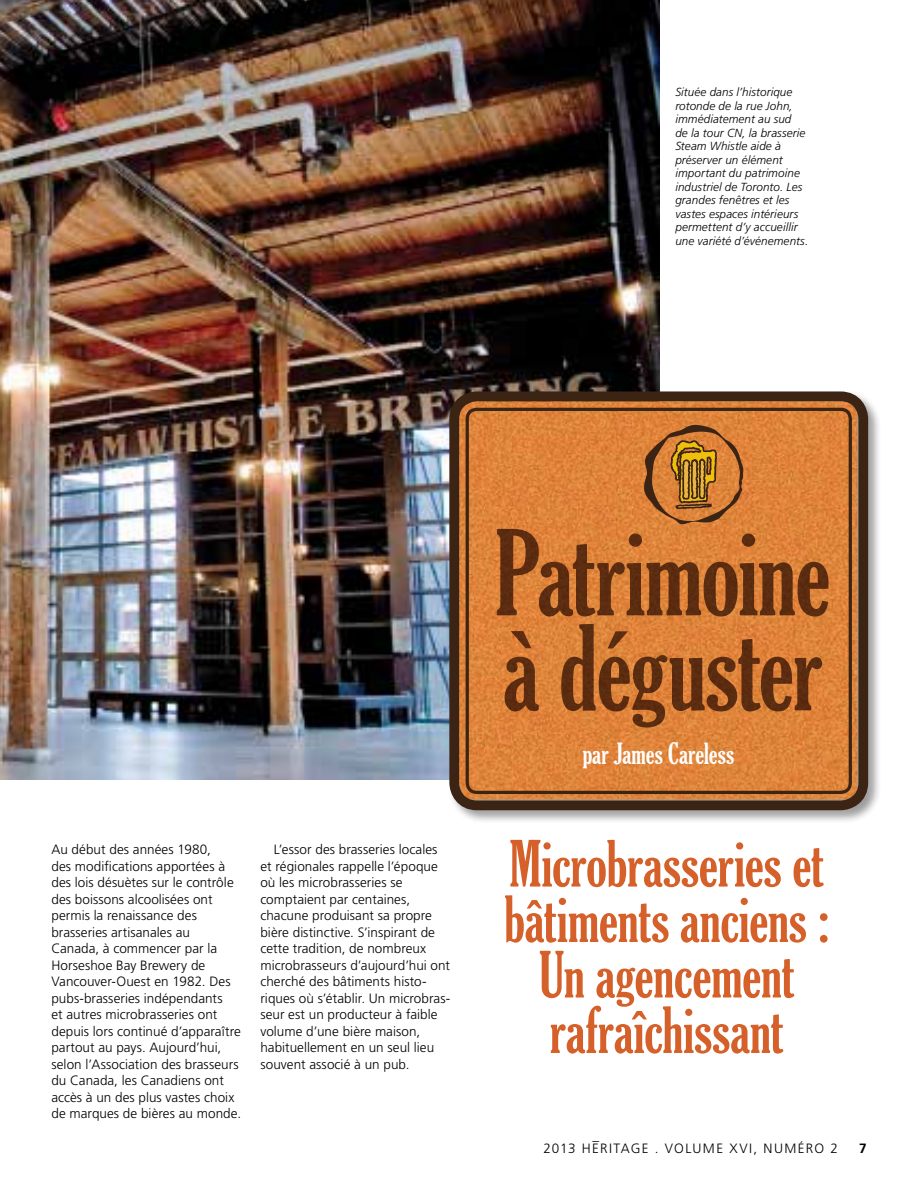
<style>
.page{position:relative;width:918px;height:1188px;background:#fff}
.page>*{position:absolute;margin:0;border:0;box-sizing:border-box;transform-origin:0 0}
.t1{font:extra-condensed 113.85px/94.9px "Gloucester";letter-spacing:-.01em;color:#3c2415}
.t2{font:extra-condensed 61.5px/55.5px "Gloucester";letter-spacing:-.005em;color:#d5602a;text-align:center}
.t3{font:extra-condensed 28.05px "Gloucester";color:#fff}
.t4{font:300 13.5px/16.5px "Frutiger";letter-spacing:.005em;color:#000}
.t5{font:300 13.5px "Frutiger";letter-spacing:.1em;color:#000}
.t6{font:700 13.5px "Frutiger";color:#000}
.t7{font:italic 300 11.7px/13.5px "Frutiger";letter-spacing:.01em;color:#000}
</style>
<div class="page">
<img style="left:0;top:0;width:659px;height:780px">
<div style="left:447px;top:389px;width:436px;height:436px;background:#000;opacity:.4"></div>
<img style="left:460px;top:402px;width:397px;height:397px">
<div style="left:449px;top:391px;width:419px;height:419px;border:10px solid #3c2415;border-radius:23px"></div>
<div style="left:466px;top:408px;width:386px;height:386px;border:3px solid #3c2415;border-radius:10px"></div>
<svg style="left:644px;top:425px;width:100px;height:102px;background:#b8722e"></svg>
<p class="t7" style="left:675px;top:85px;width:134px">Située dans l’historique rotonde de la rue John, immédiatement au sud<br>de la tour CN, la brasserie<br>Steam Whistle aide à préserver un élément important du patrimoine industriel de Toronto. Les grandes fenêtres et les vastes espaces intérieurs permettent d’y accueillir une variété d’événements.</p>
<h1 class="t1" style="left:495px;top:527px;width:337px">Patrimoine à déguster</h1>
<h3 class="t3" style="left:583px;top:737px;width:153px">par James Careless</h3>
<p class="t4" style="left:51px;top:841px;width:191px">Au début des années 1980,<br>des modifications apportées à des lois désuètes sur le contrôle des boissons alcoolisées ont permis la renaissance des brasseries artisanales au<br>Canada, à commencer par la<br>Horseshoe Bay Brewery de<br>Vancouver-Ouest en 1982. Des pubs-brasseries indépendants<br>et autres microbrasseries ont depuis lors continué d’apparaître partout au pays. Aujourd’hui, selon l’Association des brasseurs du Canada, les Canadiens ont accès à un des plus vastes choix de marques de bières au monde.</p>
<p class="t4" style="left:260px;top:841px;width:191px;text-indent:14px">L’essor des brasseries locales et régionales rappelle l’époque où les microbrasseries se comptaient par centaines, chacune produisant sa propre bière distinctive. S’inspirant de cette tradition, de nombreux microbrasseurs d’aujourd’hui ont cherché des bâtiments histo&shy;riques où s’établir. Un microbras&shy;seur est un producteur à faible volume d’une bière maison, habituellement en un seul lieu souvent associé à un pub.</p>
<h2 class="t2" style="left:504px;top:836px;width:326px">Microbrasseries et bâtiments anciens :<br>Un agencement rafraîchissant</h2>
<p class="t5" style="left:543px;top:1141px;width:296px">2013 HERITAGE . VOLUME XVI, NUMÉRO 2</p>
<p class="t5" style="left:593px;top:1133px;width:8px">–</p>
<p class="t6" style="left:859px;top:1140px;width:9px">7</p>
</div>
